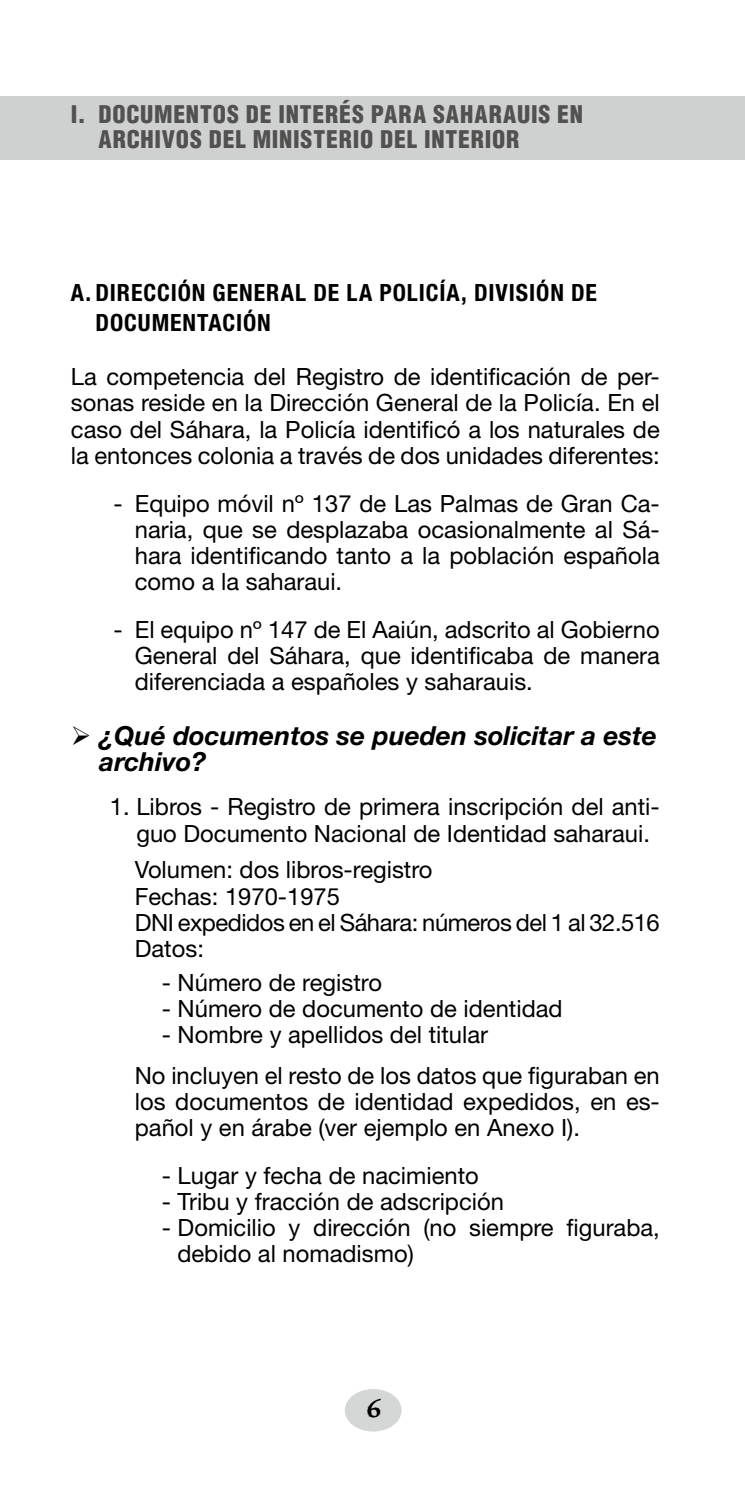
<style>
.page{position:relative;width:745px;height:1489px;background:#fff}
.page>*{position:absolute;margin:0;border:0;box-sizing:border-box;transform-origin:0 0}
.t1{font:600 30px "Celestia Antiqua Std";color:#000}
.GENERAL-NIVEL-3{font:italic 700 26.25px/26.2px "Helvetica Neue LT Std";color:#000}
.GENERAL-VINETA-1{font:23.75px/26.2px "Helvetica Neue LT Std";color:#000;text-align:justify}
.GENERAL-PARRAFO-1{font:23.75px/26.2px "Helvetica Neue LT Std";color:#000;text-align:justify}
.GENERAL-VINETA-2{font:23.75px/26.2px "Helvetica Neue LT Std";color:#000}
.GENERAL-PARRAFO-2{font:23.75px/26.2px "Helvetica Neue LT Std";color:#000;text-align:justify}
.GENERAL-NIVEL-4{font:23.75px/26.2px "Helvetica Neue LT Std";color:#000}
.GENERAL-NIVEL-1{font:900 condensed 23.75px/25px "Helvetica LT Std";letter-spacing:.03em;color:#515150}
.GENERAL-NIVEL-2{font:700 condensed 23.75px/30px "Helvetica Neue LT Std";letter-spacing:.04em;color:#000}
.GENERAL-PARRAFO-2-2{font:23.75px "Helvetica Neue LT Std";letter-spacing:-.02em;color:#000}
</style>
<div class="page">
<div style="left:0;top:96px;width:744px;height:63px;background:#cfd0d0"></div>
<div style="left:344px;top:1388px;width:57px;height:43px;background:#d5d6d6;border-radius:50%"></div>
<p class="GENERAL-NIVEL-1" style="left:98px;top:101px;width:485px;text-indent:-27px">I. DOCUMENTOS DE INTERÉS PARA SAHARAUIS EN<br>ARCHIVOS DEL MINISTERIO DEL INTERIOR</p>
<p class="GENERAL-NIVEL-2" style="left:95px;top:277px;width:502px;text-indent:-25px">A. DIRECCIÓN GENERAL DE LA POLICÍA, DIVISIÓN DE<br>DOCUMENTACIÓN</p>
<p class="GENERAL-PARRAFO-1" style="left:71px;top:363px;width:590px">La competencia del Registro de identificación de per&shy;sonas reside en la Dirección General de la Policía. En el caso del Sáhara, la Policía identificó a los naturales de la entonces colonia a través de dos unidades diferentes:</p>
<p class="GENERAL-VINETA-1" style="left:135px;top:489px;width:526px;text-indent:-21px">- Equipo móvil nº 137 de Las Palmas de Gran Ca&shy;naria, que se desplazaba ocasionalmente al Sá&shy;hara identificando tanto a la población española como a la saharaui.</p>
<p class="GENERAL-VINETA-1" style="left:135px;top:616px;width:526px;text-indent:-21px">- El equipo nº 147 de El Aaiún, adscrito al Gobierno General del Sáhara, que identificaba de manera diferenciada a españoles y saharauis.</p>
<p class="GENERAL-NIVEL-3" style="left:99px;top:722px;width:559px">¿Qué documentos se pueden solicitar a este archivo?</p>
<p class="GENERAL-NIVEL-4" style="left:136px;top:793px;width:524px;text-indent:-26px">1. Libros - Registro de primera inscripción del anti&shy;guo Documento Nacional de Identidad saharaui.</p>
<p class="GENERAL-PARRAFO-2" style="left:135px;top:856px;width:299px">Volumen: dos libros-registro</p>
<p class="GENERAL-PARRAFO-2" style="left:135px;top:882px;width:207px">Fechas: 1970-1975</p>
<p class="GENERAL-PARRAFO-2-2" style="left:135px;top:908px;width:526px">DNI expedidos en el Sáhara: números del 1 al 32.516</p>
<p class="GENERAL-PARRAFO-2" style="left:135px;top:935px;width:71px">Datos:</p>
<p class="GENERAL-VINETA-2" style="left:162px;top:968px;width:221px">- Número de registro</p>
<p class="GENERAL-VINETA-2" style="left:162px;top:994px;width:402px">- Número de documento de identidad</p>
<p class="GENERAL-VINETA-2" style="left:162px;top:1021px;width:327px">- Nombre y apellidos del titular</p>
<p class="GENERAL-PARRAFO-2" style="left:135px;top:1061px;width:526px">No incluyen el resto de los datos que figuraban en los documentos de identidad expedidos, en es&shy;pañol y en árabe (ver ejemplo en Anexo I).</p>
<p class="GENERAL-VINETA-2" style="left:162px;top:1161px;width:318px">- Lugar y fecha de nacimiento</p>
<p class="GENERAL-VINETA-2" style="left:162px;top:1187px;width:343px">- Tribu y fracción de adscripción</p>
<p class="GENERAL-VINETA-2" style="left:177px;top:1214px;width:483px;text-indent:-16px">- Domicilio y dirección (no siempre figuraba, debido al nomadismo)</p>
<p class="t1" style="left:366px;top:1391px;width:17px">6</p>
</div>
